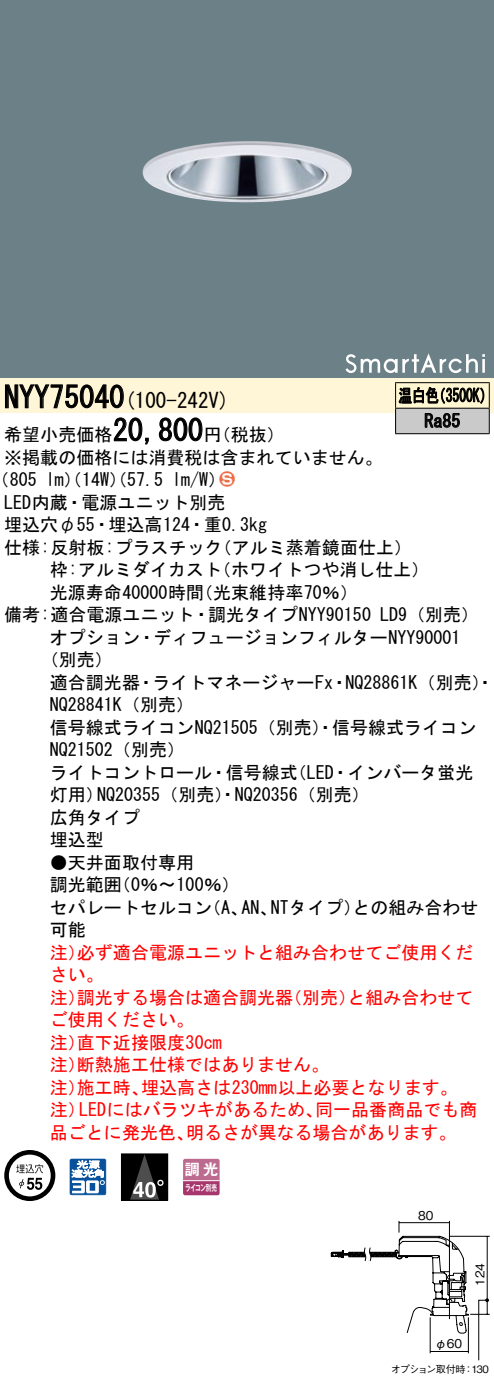
<style>
.page{position:relative;width:494px;height:1383px;background:#fff}
.page>*{position:absolute;margin:0;border:0;box-sizing:border-box;transform-origin:0 0}
.t1{font:30px "MS Gothic";color:#000}
.t2{font:21px "MS Gothic";color:#000}
.t3{font:18px/22.5px "MS Gothic";color:#000}
.t4{font:18px/22.5px "MS Gothic";color:#f00}
.t5{font:18px/25.5px "MS Gothic";color:#000;scale:.75 1}
.t6{font:18px "Ford Classification 1";color:#ed6d48}
.t7{font:15px "Gothic MB101 Pro De Bold 90 pv RKSJ H";color:#fff}
.t8{font:12px "Gothic BBB Pro Medium 90 msp RKSJ H";color:#000}
.t9{font:10.2px "Gothic BBB Pro Medium 90 msp RKSJ H";letter-spacing:-.075em;color:#000}
.t10{font:8.7px "Gothic MB101 Pro De Bold 90 pv RKSJ H";letter-spacing:-.05em;color:#fff;scale:.65 1}
.s1{color:#fff}
</style>
<div class="page">
<div style="left:0;top:0;width:493px;height:352px;background:#6c8087"></div>
<img style="left:142px;top:141px;width:209px;height:61px">
<div style="left:0;top:352px;width:493px;height:26px;background:#6c8087"></div>
<svg style="left:345px;top:353px;width:139px;height:20px"></svg>
<div style="left:0;top:378px;width:493px;height:34px;background:#fff5d7"></div>
<svg style="left:5px;top:384px;width:119px;height:25px"></svg>
<svg style="left:113px;top:417px;width:36px;height:28px"></svg>
<svg style="left:158px;top:417px;width:44px;height:24px"></svg>
<svg style="left:4px;top:1150px;width:51px;height:51px"></svg>
<svg style="left:70px;top:1158px;width:36px;height:37px"></svg>
<div style="left:121px;top:1154px;width:46px;height:46px;background:#000"></div>
<svg style="left:130px;top:1155px;width:32px;height:43px"></svg>
<div style="left:121px;top:1153px;width:47px;height:47px;border:1px solid #000"></div>
<svg style="left:183px;top:1158px;width:36px;height:37px"></svg>
<hr style="left:183px;top:1180px;width:36px;height:1px;background:#fff">
<hr style="left:395px;top:382px;width:94px;height:1px;background:#000">
<hr style="left:395px;top:433px;width:94px;height:1px;background:#000">
<svg style="left:394px;top:383px;width:95px;height:50px"></svg>
<svg style="left:330px;top:1220px;width:159px;height:141px"></svg>
<h1 class="t1" style="left:4px;top:382px;width:122px">NYY75040</h1>
<p class="t5" style="left:424px;top:383px;width:49px;text-indent:-26px">温白色<br>Ra85</p>
<p class="t5" style="left:432px;top:383px;width:82px">（3500 (K</p>
<p class="t2" style="left:124px;top:390px;width:106px">(100-242 (V</p>
<h1 class="t1" style="left:113px;top:415px;width:91px">20,800</h1>
<p class="t3" style="left:4px;top:423px;width:379px">希望小売価格<br>※掲載の価格には消費税は含まれていません。</p>
<p class="t6" style="left:219px;top:470px;width:17px">2<span class="s1">3</span></p>
<p class="t3" style="left:203px;top:423px;width:82px">（円税抜(</p>
<p class="t3" style="left:172px;top:468px;width:55px">l m (W/</p>
<p class="t3" style="left:-8px;top:468px;width:47px">（805</p>
<p class="t3" style="left:4px;top:491px;width:223px">LED内蔵・電源ユニット別売</p>
<p class="t3" style="left:4px;top:513px;width:264px">埋込穴φ55・埋込高124・重0.3kg</p>
<p class="t3" style="left:213px;top:536px;width:200px">（アルミ蒸着鏡面仕上(</p>
<p class="t3" style="left:46px;top:468px;width:119px">lm）（14 ）（W 57.5</p>
<p class="t3" style="left:213px;top:536px;width:217px;text-indent:-209px">仕様:反射板:プラスチック<br>（ホワイトつや消し仕上(</p>
<p class="t3" style="left:195px;top:558px;width:164px;text-indent:-145px">枠:アルミダイカスト<br>（光束維持率70％(</p>
<p class="t3" style="left:50px;top:581px;width:156px">光源寿命40000時間</p>
<p class="t3" style="left:4px;top:603px;width:368px">備考:適合電源ユニット・調光タイプNYY90150</p>
<p class="t3" style="left:50px;top:626px;width:412px">オプション・ディフュージョンフィルターNYY90001</p>
<p class="t3" style="left:41px;top:648px;width:73px">（別売(</p>
<p class="t3" style="left:345px;top:671px;width:150px">NQ28861 （K 別売・(</p>
<p class="t3" style="left:379px;top:603px;width:100px">LD （9 別売(</p>
<p class="t3" style="left:152px;top:671px;width:182px">ライトマネージャーFx</p>
<p class="t3" style="left:50px;top:671px;width:91px">適合調光器</p>
<p class="t3" style="left:50px;top:693px;width:145px">NQ28841 （K 別売(</p>
<p class="t3" style="left:50px;top:716px;width:427px">信号線式ライコンNQ21505（別売）・信号線式ライコン</p>
<p class="t3" style="left:50px;top:738px;width:136px">NQ21502（別売(</p>
<p class="t3" style="left:288px;top:761px;width:186px">（LED・インバータ蛍光</p>
<p class="t3" style="left:137px;top:671px;width:19px">・</p>
<p class="t3" style="left:330px;top:671px;width:19px">・</p>
<p class="t3" style="left:97px;top:761px;width:274px;text-indent:-47px">ライトコントロール・信号線式<br>NQ20355（別売）・NQ20356（別売(</p>
<p class="t3" style="left:50px;top:783px;width:91px">灯用）<br>広角タイプ埋込型</p>
<p class="t3" style="left:113px;top:851px;width:128px;text-indent:-63px">●天井面取付専用<br>)0％〜100％(</p>
<p class="t3" style="left:50px;top:873px;width:73px">調光範囲</p>
<p class="t3" style="left:270px;top:896px;width:92px">NTタイプ）</p>
<p class="t3" style="left:352px;top:896px;width:127px">との組み合わせ</p>
<p class="t3" style="left:50px;top:896px;width:163px">セパレートセルコン可能</p>
<p class="t4" style="left:77px;top:941px;width:397px">必ず適合電源ユニットと組み合わせてご使用くだ</p>
<p class="t3" style="left:203px;top:896px;width:46px">（、A</p>
<p class="t3" style="left:241px;top:896px;width:37px">AN、</p>
<p class="t4" style="left:50px;top:941px;width:55px">注）さい。</p>
<p class="t4" style="left:77px;top:986px;width:217px">調光する場合は適合調光器</p>
<p class="t4" style="left:284px;top:986px;width:73px">（別売）</p>
<p class="t4" style="left:347px;top:986px;width:127px">と組み合わせて</p>
<p class="t4" style="left:50px;top:986px;width:37px">注）</p>
<p class="t4" style="left:50px;top:1008px;width:145px">ご使用ください。</p>
<p class="t4" style="left:77px;top:1031px;width:146px">直下近接限度30cm</p>
<p class="t4" style="left:77px;top:1031px;width:253px;text-indent:-27px">注）<br>断熱施工仕様ではありません。</p>
<p class="t4" style="left:50px;top:1053px;width:37px">注）</p>
<p class="t4" style="left:141px;top:1076px;width:318px">埋込高さは230mm以上必要となります。</p>
<p class="t4" style="left:77px;top:1076px;width:73px">施工時、</p>
<p class="t4" style="left:50px;top:1076px;width:37px">注）</p>
<p class="t4" style="left:79px;top:1098px;width:245px">LEDにはバラツキがあるため、</p>
<p class="t4" style="left:315px;top:1098px;width:163px">同一品番商品でも商</p>
<p class="t4" style="left:50px;top:1098px;width:37px">注）</p>
<p class="t4" style="left:50px;top:1121px;width:145px">品ごとに発光色、</p>
<p class="t4" style="left:186px;top:1121px;width:272px">明るさが異なる場合があります。</p>
<p class="t7" style="left:184px;top:1157px;width:35px">調光</p>
<p class="t10" style="left:185px;top:1180px;width:51px">ライコン別売</p>
<p class="t8" style="left:417px;top:1206px;width:17px">80</p>
<p class="t8" style="left:469px;top:1286px;width:24px;rotate:-90deg">124</p>
<p class="t8" style="left:434px;top:1334px;width:29px">φ60</p>
<p class="t9" style="left:390px;top:1360px;width:76px">オプション取付時</p>
<p class="t9" style="left:463px;top:1360px;width:27px">：130</p>
</div>
